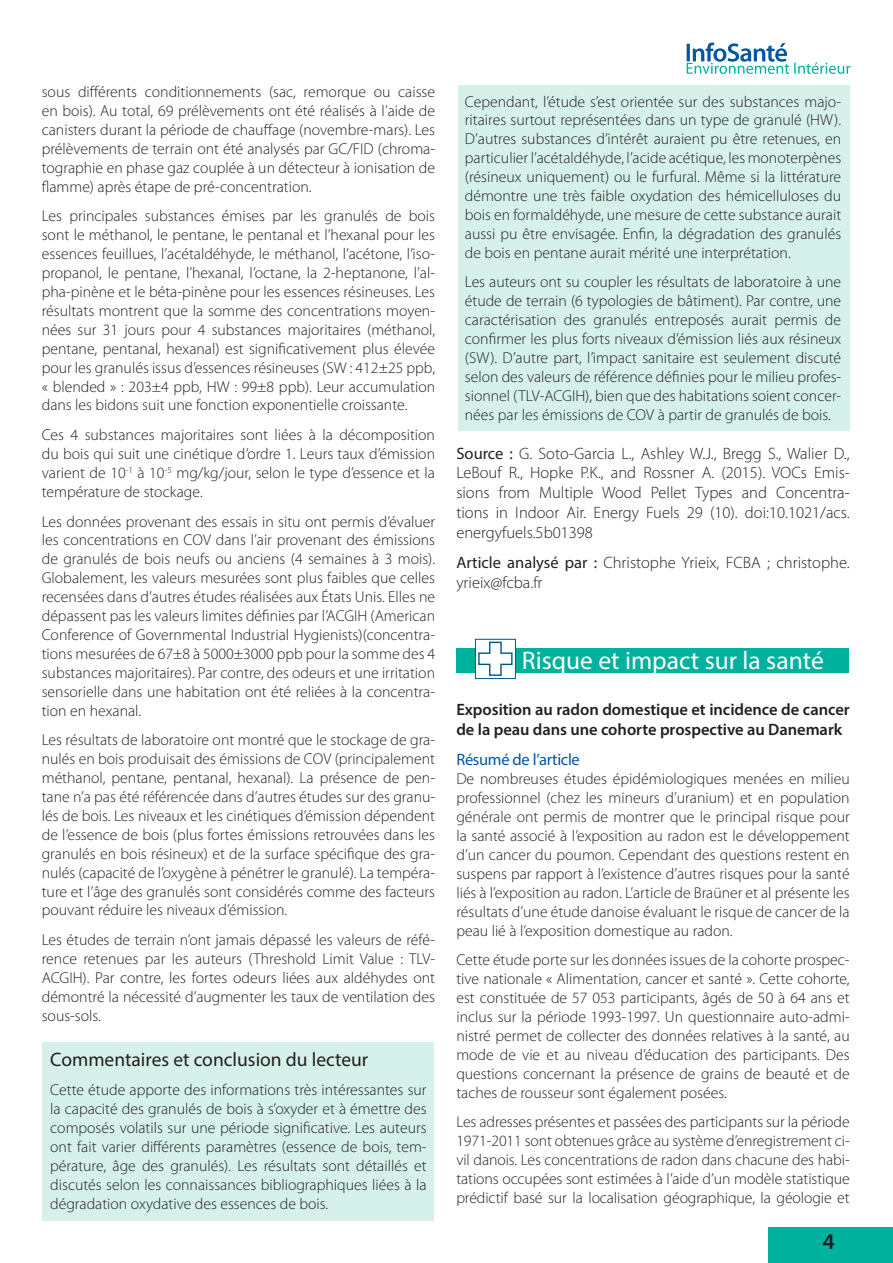
<style>
.page{position:relative;width:893px;height:1263px;background:#fff}
.page>*{position:absolute;margin:0;border:0;box-sizing:border-box;transform-origin:0 0}
.t1{font:25.5px "Myriad Pro";color:#fff}
.t2{font:23.1px "Myriad Pro";color:#fff;scale:.91 1}
.t3{font:600 22.5px "Myriad Pro";color:#231f20}
.t4{font:19.5px "Myriad Pro";color:#231f20}
.t5{font:300 16.5px/19.8px "Myriad Pro";color:#231f20;text-align:justify}
.t6{font:600 16.5px/19.8px "Myriad Pro";color:#231f20}
.t7{font:16.5px "Myriad Pro";letter-spacing:-.02em;color:#0156a3}
.t8{font:300 15.75px/18.9px "Myriad Pro";color:#231f20;text-align:justify}
.s1{font-weight:400}
</style>
<div class="page">
<svg style="left:687px;top:43px;width:163px;height:31px"></svg>
<div style="left:768px;top:1228px;width:125px;height:35px;background:#00b19d"></div>
<div style="left:42px;top:1042px;width:392px;height:178px;background:#d5f1e9"></div>
<div style="left:458px;top:85px;width:392px;height:346px;background:#d5f1e9"></div>
<div style="left:456px;top:649px;width:392px;height:24px;background:#00b19d"></div>
<div style="left:475px;top:639px;width:40px;height:39px;background:#fff"></div>
<div style="left:475px;top:639px;width:41px;height:40px;border:1px solid #00568d"></div>
<svg style="left:478px;top:641px;width:35px;height:35px"></svg>
<p class="t8" style="left:42px;top:82px;width:395px">sous différents conditionnements (sac, remorque ou caisse en bois). Au total, 69 prélèvements ont été réalisés à l’aide de canisters durant la période de chauffage (novembre-mars). Les prélèvements de terrain ont été analysés par GC/FID (chroma&shy;tographie en phase gaz couplée à un détecteur à ionisation de flamme) après étape de pré-concentration.</p>
<p class="t8" style="left:42px;top:207px;width:395px">Les principales substances émises par les granulés de bois sont le méthanol, le pentane, le pentanal et l’hexanal pour les essences feuillues, l’acétaldéhyde, le méthanol, l’acétone, l’iso&shy;propanol, le pentane, l’hexanal, l’octane, la 2-heptanone, l’al&shy;pha-pinène et le béta-pinène pour les essences résineuses. Les résultats montrent que la somme des concentrations moyen&shy;nées sur 31 jours pour 4 substances majoritaires (méthanol, pentane, pentanal, hexanal) est significativement plus élevée pour les granulés issus d’essences résineuses (SW : 412±25 ppb, « blended » : 203±4 ppb, HW : 99±8 ppb). Leur accumulation dans les bidons suit une fonction exponentielle croissante.</p>
<p class="t8" style="left:42px;top:425px;width:395px">Ces 4 substances majoritaires sont liées à la décomposition du bois qui suit une cinétique d’ordre 1. Leurs taux d’émission varient de 10<sup>-1</sup> à 10<sup>-5</sup> mg/kg/jour, selon le type d’essence et la température de stockage.</p>
<p class="t8" style="left:42px;top:512px;width:395px">Les données provenant des essais in situ ont permis d’évaluer les concentrations en COV dans l’air provenant des émissions de granulés de bois neufs ou anciens (4 semaines à 3 mois).<br>Globalement, les valeurs mesurées sont plus faibles que celles recensées dans d’autres études réalisées aux États Unis. Elles ne dépassent pas les valeurs limites définies par l’ACGIH (American Conference of Governmental Industrial Hygienists)(concentra&shy;tions mesurées de 67±8 à 5000±3000 ppb pour la somme des 4 substances majoritaires). Par contre, des odeurs et une irritation sensorielle dans une habitation ont été reliées à la concentra&shy;tion en hexanal.</p>
<p class="t8" style="left:42px;top:730px;width:395px">Les résultats de laboratoire ont montré que le stockage de gra&shy;nulés en bois produisait des émissions de COV (principalement méthanol, pentane, pentanal, hexanal). La présence de pen&shy;tane n’a pas été référencée dans d’autres études sur des granu&shy;lés de bois. Les niveaux et les cinétiques d’émission dépendent de l’essence de bois (plus fortes émissions retrouvées dans les granulés en bois résineux) et de la surface spécifique des gra&shy;nulés (capacité de l’oxygène à pénétrer le granulé). La tempéra&shy;ture et l’âge des granulés sont considérés comme des facteurs pouvant réduire les niveaux d’émission.</p>
<p class="t8" style="left:42px;top:930px;width:395px">Les études de terrain n’ont jamais dépassé les valeurs de réfé&shy;rence retenues par les auteurs (Threshold Limit Value : TLV-ACGIH). Par contre, les fortes odeurs liées aux aldéhydes ont démontré la nécessité d’augmenter les taux de ventilation des sous-sols.</p>
<p class="t4" style="left:50px;top:1047px;width:320px">Commentaires et conclusion du lecteur</p>
<p class="t8" style="left:50px;top:1080px;width:378px">Cette étude apporte des informations très intéressantes sur la capacité des granulés de bois à s’oxyder et à émettre des composés volatils sur une période significative. Les auteurs ont fait varier différents paramètres (essence de bois, tem&shy;pérature, âge des granulés). Les résultats sont détaillés et discutés selon les connaissances bibliographiques liées à la dégradation oxydative des essences de bois.</p>
<p class="t8" style="left:465px;top:92px;width:378px">Cependant, l’étude s’est orientée sur des substances majo&shy;ritaires surtout représentées dans un type de granulé (HW).<br>D’autres substances d’intérêt auraient pu être retenues, en particulier l’acétaldéhyde, l’acide acétique, les monoterpènes (résineux uniquement) ou le furfural. Même si la littérature démontre une très faible oxydation des hémicelluloses du bois en formaldéhyde, une mesure de cette substance aurait aussi pu être envisagée. Enfin, la dégradation des granulés de bois en pentane aurait mérité une interprétation.</p>
<p class="t8" style="left:465px;top:273px;width:378px">Les auteurs ont su coupler les résultats de laboratoire à une étude de terrain (6 typologies de bâtiment). Par contre, une caractérisation des granulés entreposés aurait permis de confirmer les plus forts niveaux d’émission liés aux résineux (SW). D’autre part, l’impact sanitaire est seulement discuté selon des valeurs de référence définies pour le milieu profes&shy;sionnel (TLV-ACGIH), bien que des habitations soient concer&shy;nées par les émissions de COV à partir de granulés de bois.</p>
<p class="t5" style="left:456px;top:443px;width:395px"><span class="s1">Source :</span> G. Soto-Garcia L., Ashley W.J., Bregg S., Walier D., LeBouf R., Hopke P.K., and Rossner A. (2015). VOCs Emis&shy;sions from Multiple Wood Pellet Types and Concentra&shy;tions in Indoor Air. Energy Fuels 29 (10). doi:10.1021/acs. energyfuels.5b01398</p>
<p class="t5" style="left:456px;top:553px;width:395px"><span class="s1">Article analysé par :</span> Christophe Yrieix, FCBA ; christophe. yrieix@fcba.fr</p>
<h1 class="t1" style="left:522px;top:645px;width:303px">Risque et impact sur la santé</h1>
<h2 class="t2" style="left:520px;top:654px;width:136px">et expositions</h2>
<p class="t6" style="left:456px;top:699px;width:395px">Exposition au radon domestique et incidence de cancer de la peau dans une cohorte prospective au Danemark</p>
<p class="t7" style="left:456px;top:750px;width:125px">Résumé de l’article</p>
<p class="t8" style="left:456px;top:769px;width:395px">De nombreuses études épidémiologiques menées en milieu professionnel (chez les mineurs d’uranium) et en population générale ont permis de montrer que le principal risque pour la santé associé à l’exposition au radon est le développement d’un cancer du poumon. Cependant des questions restent en suspens par rapport à l’existence d’autres risques pour la santé liés à l’exposition au radon. L’article de Braüner et al présente les résultats d’une étude danoise évaluant le risque de cancer de la peau lié à l’exposition domestique au radon.</p>
<p class="t8" style="left:456px;top:950px;width:395px">Cette étude porte sur les données issues de la cohorte prospec&shy;tive nationale « Alimentation, cancer et santé ». Cette cohorte, est constituée de 57 053 participants, âgés de 50 à 64 ans et inclus sur la période 1993-1997. Un questionnaire auto-admi&shy;nistré permet de collecter des données relatives à la santé, au mode de vie et au niveau d’éducation des participants. Des questions concernant la présence de grains de beauté et de taches de rousseur sont également posées.</p>
<p class="t8" style="left:456px;top:1112px;width:395px">Les adresses présentes et passées des participants sur la période 1971-2011 sont obtenues grâce au système d’enregistrement ci&shy;vil danois. Les concentrations de radon dans chacune des habi&shy;tations occupées sont estimées à l’aide d’un modèle statistique prédictif basé sur la localisation géographique, la géologie et</p>
<h3 class="t3" style="left:823px;top:1227px;width:14px">4</h3>
</div>
